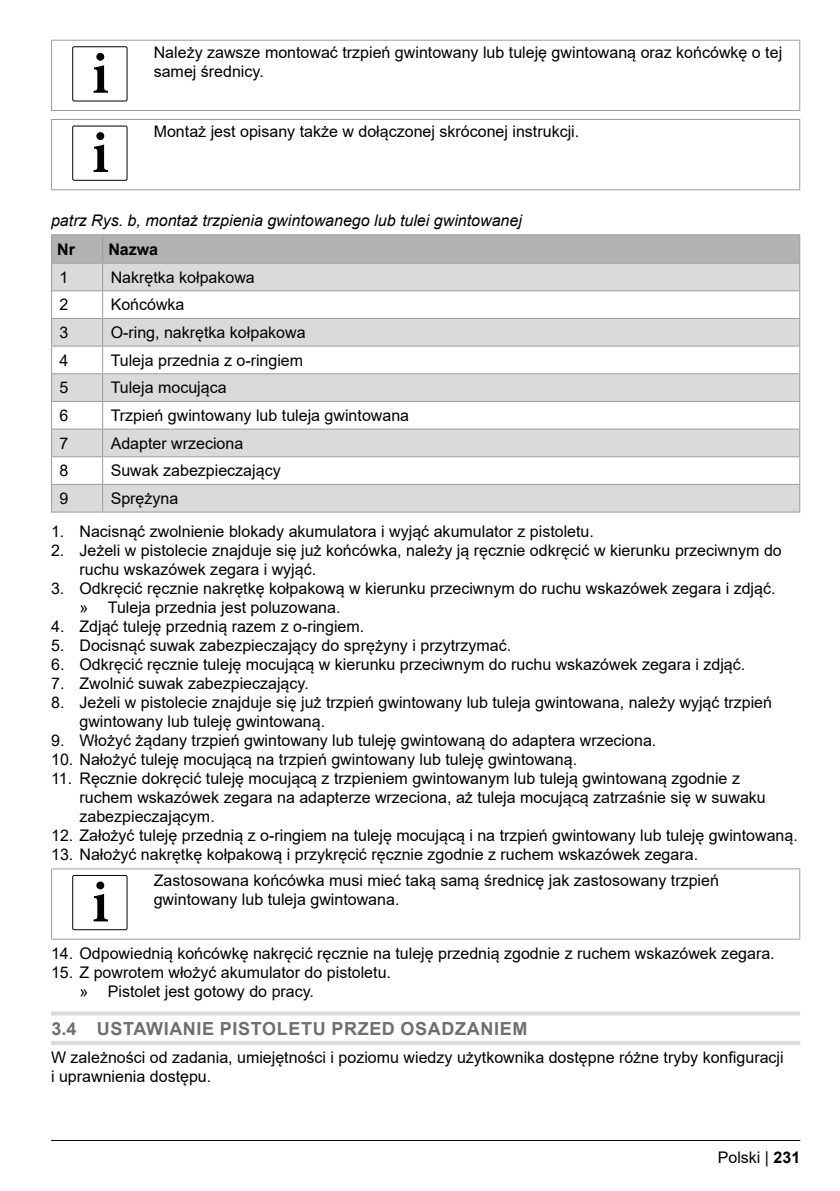
<style>
.page{position:relative;width:840px;height:1191px;background:#fff}
.page>*{position:absolute;margin:0;border:0;box-sizing:border-box;transform-origin:0 0}
.t1{font:700 18px "Arial";letter-spacing:.035em;color:#6f6f6e}
.t2{font:16px/19px "Arial";color:#000}
.t3{font:italic 16px "Arial";color:#000}
.t4{font:700 16px "Arial";color:#000}
.s1{font-weight:700}
</style>
<div class="page">
<hr style="left:51px;top:1140px;width:748px;height:1px;background:#000">
<svg style="left:51px;top:1011px;width:748px;height:4px;background:#dededd"></svg>
<hr style="left:51px;top:1041px;width:748px;height:4px;background:#dadad9">
<hr style="left:51px;top:40px;width:97px;height:1px;background:#9d9c9c">
<hr style="left:51px;top:41px;width:1px;height:69px;background:#9d9c9c">
<hr style="left:148px;top:40px;width:651px;height:1px;background:#9d9c9c">
<hr style="left:798px;top:41px;width:1px;height:69px;background:#9d9c9c">
<hr style="left:51px;top:110px;width:97px;height:1px;background:#9d9c9c">
<hr style="left:148px;top:110px;width:651px;height:1px;background:#9d9c9c">
<div style="left:72px;top:46px;width:55px;height:55px;border:1px solid #000"></div>
<hr style="left:51px;top:119px;width:97px;height:1px;background:#9d9c9c">
<hr style="left:51px;top:120px;width:1px;height:69px;background:#9d9c9c">
<hr style="left:148px;top:119px;width:651px;height:1px;background:#9d9c9c">
<hr style="left:798px;top:120px;width:1px;height:69px;background:#9d9c9c">
<hr style="left:51px;top:189px;width:97px;height:1px;background:#9d9c9c">
<hr style="left:148px;top:189px;width:651px;height:1px;background:#9d9c9c">
<div style="left:72px;top:126px;width:55px;height:55px;border:1px solid #000"></div>
<hr style="left:51px;top:234px;width:52px;height:1px;background:#9d9c9c">
<hr style="left:103px;top:234px;width:696px;height:1px;background:#9d9c9c">
<svg style="left:51px;top:235px;width:748px;height:276px"></svg>
<hr style="left:51px;top:346px;width:52px;height:1px;background:#9d9c9c">
<hr style="left:51px;top:373px;width:52px;height:1px;background:#9d9c9c">
<hr style="left:51px;top:401px;width:52px;height:1px;background:#9d9c9c">
<hr style="left:51px;top:428px;width:52px;height:1px;background:#9d9c9c">
<hr style="left:51px;top:456px;width:52px;height:1px;background:#9d9c9c">
<hr style="left:51px;top:484px;width:52px;height:1px;background:#9d9c9c">
<hr style="left:51px;top:511px;width:52px;height:1px;background:#9d9c9c">
<hr style="left:103px;top:346px;width:696px;height:1px;background:#9d9c9c">
<hr style="left:103px;top:373px;width:696px;height:1px;background:#9d9c9c">
<hr style="left:103px;top:401px;width:696px;height:1px;background:#9d9c9c">
<hr style="left:103px;top:428px;width:696px;height:1px;background:#9d9c9c">
<hr style="left:103px;top:456px;width:696px;height:1px;background:#9d9c9c">
<hr style="left:103px;top:484px;width:696px;height:1px;background:#9d9c9c">
<hr style="left:103px;top:511px;width:696px;height:1px;background:#9d9c9c">
<hr style="left:51px;top:868px;width:97px;height:1px;background:#9d9c9c">
<hr style="left:51px;top:869px;width:1px;height:69px;background:#9d9c9c">
<hr style="left:148px;top:868px;width:651px;height:1px;background:#9d9c9c">
<hr style="left:798px;top:869px;width:1px;height:69px;background:#9d9c9c">
<hr style="left:51px;top:938px;width:97px;height:1px;background:#9d9c9c">
<hr style="left:148px;top:938px;width:651px;height:1px;background:#9d9c9c">
<div style="left:72px;top:875px;width:55px;height:55px;border:1px solid #000"></div>
<p class="t2" style="left:154px;top:42px;width:629px">Należy zawsze montować trzpień gwintowany lub tuleję gwintowaną oraz końcówkę o tej samej średnicy.</p>
<p class="t2" style="left:154px;top:122px;width:427px">Montaż jest opisany także w dołączonej skróconej instrukcji.</p>
<p class="t3" style="left:51px;top:210px;width:472px">patrz Rys. b, montaż trzpienia gwintowanego lub tulei gwintowanej</p>
<p class="t4" style="left:57px;top:238px;width:19px">Nr</p>
<p class="t4" style="left:108px;top:238px;width:51px">Nazwa</p>
<p class="t2" style="left:60px;top:267px;width:10px">1</p>
<p class="t2" style="left:111px;top:267px;width:146px">Nakrętka kołpakowa</p>
<p class="t2" style="left:60px;top:295px;width:10px">2</p>
<p class="t2" style="left:111px;top:295px;width:75px">Końcówka</p>
<p class="t2" style="left:60px;top:323px;width:10px">3</p>
<p class="t2" style="left:111px;top:323px;width:196px">O-ring, nakrętka kołpakowa</p>
<p class="t2" style="left:60px;top:350px;width:10px">4</p>
<p class="t2" style="left:111px;top:350px;width:194px">Tuleja przednia z o-ringiem</p>
<p class="t2" style="left:60px;top:378px;width:10px">5</p>
<p class="t2" style="left:111px;top:378px;width:117px">Tuleja mocująca</p>
<p class="t2" style="left:60px;top:406px;width:10px">6</p>
<p class="t2" style="left:111px;top:406px;width:300px">Trzpień gwintowany lub tuleja gwintowana</p>
<p class="t2" style="left:60px;top:433px;width:10px">7</p>
<p class="t2" style="left:111px;top:433px;width:134px">Adapter wrzeciona</p>
<p class="t2" style="left:60px;top:461px;width:10px">8</p>
<p class="t2" style="left:111px;top:461px;width:171px">Suwak zabezpieczający</p>
<p class="t2" style="left:60px;top:489px;width:10px">9</p>
<p class="t2" style="left:111px;top:489px;width:69px">Sprężyna</p>
<p class="t2" style="left:51px;top:522px;width:544px">1. Nacisnąć zwolnienie blokady akumulatora i wyjąć akumulator z pistoletu.</p>
<p class="t2" style="left:79px;top:541px;width:703px;text-indent:-28px">2. Jeżeli w pistolecie znajduje się już końcówka, należy ją ręcznie odkręcić w kierunku przeciwnym do ruchu wskazówek zegara i wyjąć.</p>
<p class="t2" style="left:79px;top:579px;width:697px;text-indent:-28px">3. Odkręcić ręcznie nakrętkę kołpakową w kierunku przeciwnym do ruchu wskazówek zegara i zdjąć. » Tuleja przednia jest poluzowana.</p>
<p class="t2" style="left:51px;top:617px;width:314px">4. Zdjąć tuleję przednią razem z o-ringiem.</p>
<p class="t2" style="left:51px;top:636px;width:461px">5. Docisnąć suwak zabezpieczający do sprężyny i przytrzymać.</p>
<p class="t2" style="left:51px;top:655px;width:695px">6. Odkręcić ręcznie tuleję mocującą w kierunku przeciwnym do ruchu wskazówek zegara i zdjąć.</p>
<p class="t2" style="left:51px;top:674px;width:259px">7. Zwolnić suwak zabezpieczający.</p>
<p class="t2" style="left:79px;top:693px;width:693px;text-indent:-28px">8. Jeżeli w pistolecie znajduje się już trzpień gwintowany lub tuleja gwintowana, należy wyjąć trzpień gwintowany lub tuleję gwintowaną.</p>
<p class="t2" style="left:51px;top:731px;width:606px">9. Włożyć żądany trzpień gwintowany lub tuleję gwintowaną do adaptera wrzeciona.</p>
<p class="t2" style="left:51px;top:750px;width:527px">10. Nałożyć tuleję mocującą na trzpień gwintowany lub tuleję gwintowaną.</p>
<p class="t2" style="left:79px;top:769px;width:687px;text-indent:-28px">11. Ręcznie dokręcić tuleję mocującą z trzpieniem gwintowanym lub tuleją gwintowaną zgodnie z ruchem wskazówek zegara na adapterze wrzeciona, aż tuleja mocującą zatrzaśnie się w suwaku zabezpieczającym.</p>
<p class="t2" style="left:51px;top:826px;width:747px">12. Założyć tuleję przednią z o-ringiem na tuleję mocującą i na trzpień gwintowany lub tuleję gwintowaną.</p>
<p class="t2" style="left:154px;top:841px;width:566px;line-height:26px;text-indent:-103px">13. Nałożyć nakrętkę kołpakową i przykręcić ręcznie zgodnie z ruchem wskazówek zegara.<br>Zastosowana końcówka musi mieć taką samą średnicę jak zastosowany trzpień</p>
<p class="t2" style="left:154px;top:890px;width:247px">gwintowany lub tuleja gwintowana.</p>
<p class="t2" style="left:51px;top:943px;width:724px">14. Odpowiednią końcówkę nakręcić ręcznie na tuleję przednią zgodnie z ruchem wskazówek zegara.</p>
<p class="t2" style="left:79px;top:962px;width:313px;text-indent:-28px">15. Z powrotem włożyć akumulator do pistoletu. » Pistolet jest gotowy do pracy.</p>
<p class="t1" style="left:51px;top:1016px;width:477px">3.4 USTAWIANIE PISTOLETU PRZED OSADZANIEM</p>
<p class="t2" style="left:51px;top:1047px;width:733px">W zależności od zadania, umiejętności i poziomu wiedzy użytkownika dostępne różne tryby konfiguracji i uprawnienia dostępu.</p>
<p class="t2" style="left:717px;top:1147px;width:84px">Polski | <span class="s1">231</span></p>
</div>
